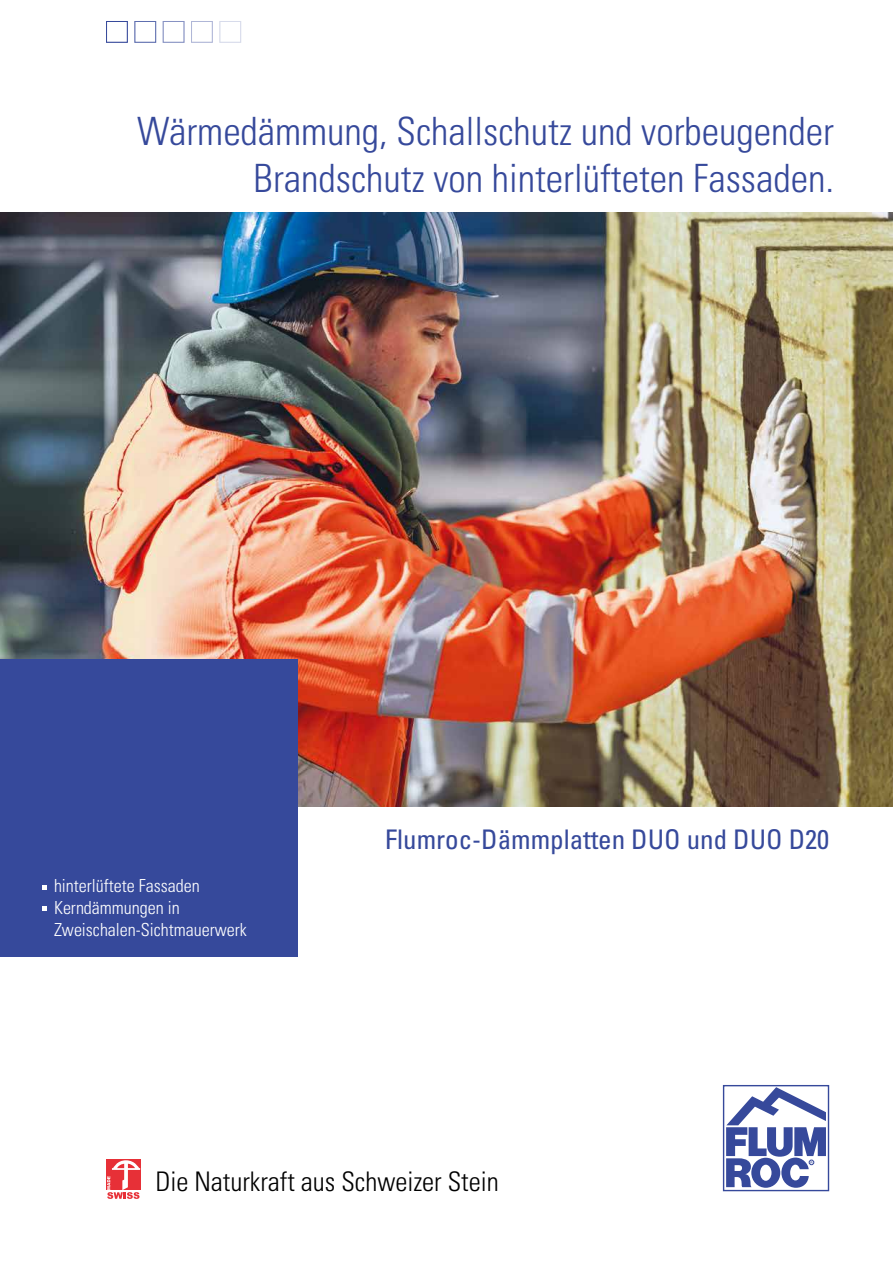
<style>
.page{position:relative;width:893px;height:1263px;background:#fff}
.page>*{position:absolute;margin:0;border:0;box-sizing:border-box;transform-origin:0 0}
.t1{font:300 condensed 39px/46.8px "Univers LT Pro";color:#36499b;text-align:right}
.t2{font:condensed 27px "Univers LT Pro";color:#36499b}
.t3{font:300 condensed 27px "Univers LT Pro";color:#000}
.t4{font:300 condensed 18px/21.6px "Univers LT Pro";color:#fff}
</style>
<div class="page">
<div style="left:723px;top:1085px;width:106px;height:106px;border:1px solid #36499b"></div>
<svg style="left:726px;top:1087px;width:100px;height:101px"></svg>
<div style="left:106px;top:1159px;width:34px;height:31px;background:#e73037"></div>
<svg style="left:107px;top:1160px;width:33px;height:39px"></svg>
<div style="left:220px;top:21px;width:21px;height:22px;border:1px solid #d7dbeb"></div>
<div style="left:191px;top:21px;width:22px;height:22px;border:1px solid #afb6d7"></div>
<div style="left:163px;top:21px;width:21px;height:22px;border:1px solid #8792c3"></div>
<div style="left:135px;top:21px;width:21px;height:22px;border:1px solid #5e6eaf"></div>
<div style="left:106px;top:21px;width:22px;height:22px;border:1px solid #36499b"></div>
<img style="left:0;top:213px;width:893px;height:594px">
<div style="left:0;top:659px;width:298px;height:298px;background:#36499b"></div>
<svg style="left:43px;top:885px;width:4px;height:4px"></svg>
<svg style="left:43px;top:906px;width:4px;height:5px"></svg>
<p class="t1" style="left:137px;top:106px;width:698px">Wärmedämmung, Schallschutz und vorbeugender<br>Brandschutz von hinterlüfteten Fassaden.</p>
<p class="t4" style="left:54px;top:874px;width:194px">hinterlüftete Fassaden<br>Kerndämmungen in<br>Zweischalen-Sichtmauerwerk</p>
<p class="t2" style="left:385px;top:822px;width:445px">Flumroc-Dämmplatten DUO und DUO D20</p>
<p class="t3" style="left:155px;top:1163px;width:345px">Die Naturkraft aus Schweizer Stein</p>
</div>
